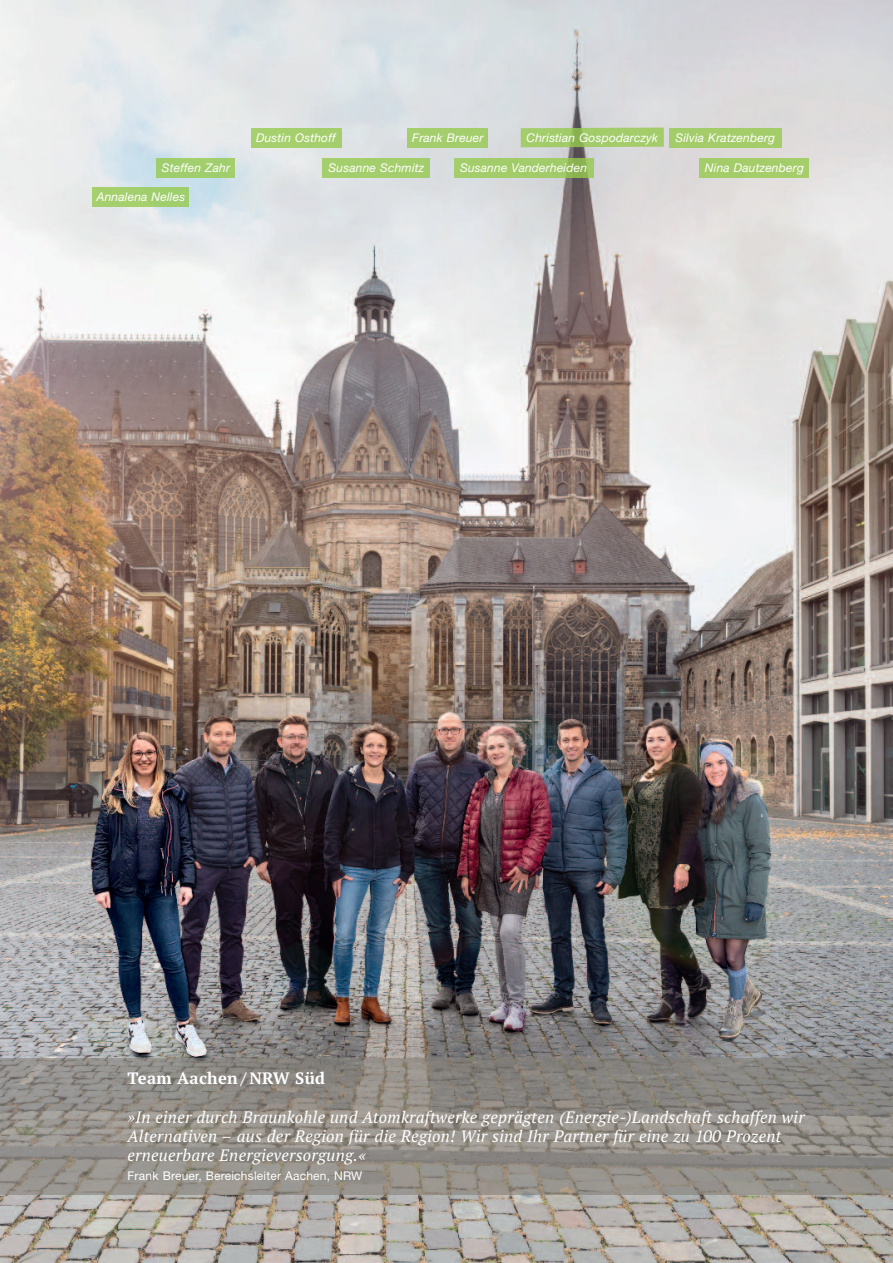
<style>
.page{position:relative;width:893px;height:1263px;background:#fff}
.page>*{position:absolute;margin:0;border:0;box-sizing:border-box;transform-origin:0 0}
.t1{font:italic 16.5px/19.2px "PT Serif";letter-spacing:.015em;color:#fff}
.t2{font:700 16.5px "PT Serif";letter-spacing:.015em;color:#fff}
.t3{font:italic 12px "Helvetica Neue";letter-spacing:.015em;color:#fff}
.t4{font:12px "Helvetica Neue";letter-spacing:.015em;color:#fff}
</style>
<div class="page">
<img style="left:0;top:0;width:893px;height:1263px">
<div style="left:0;top:1059px;width:893px;height:136px;background:#848079;opacity:.6"></div>
<div style="left:157px;top:158px;width:78px;height:19px;background:#a0ce6d"></div>
<div style="left:92px;top:187px;width:97px;height:19px;background:#a3cf6d"></div>
<div style="left:251px;top:128px;width:91px;height:19px;background:#a5cf6c"></div>
<div style="left:407px;top:128px;width:81px;height:19px;background:#a3ce6b"></div>
<div style="left:323px;top:158px;width:107px;height:19px;background:#a4ce6c"></div>
<div style="left:454px;top:158px;width:139px;height:19px;background:#96ca4e;opacity:.8"></div>
<svg style="left:521px;top:128px;width:143px;height:19px;background:#a1ca68"></svg>
<div style="left:669px;top:128px;width:112px;height:19px;background:#a4cd6a"></div>
<div style="left:700px;top:158px;width:109px;height:19px;background:#a4cd6a"></div>
<p class="t3" style="left:162px;top:163px;width:70px">Steffen Zahr</p>
<p class="t3" style="left:97px;top:192px;width:90px">Annalena Nelles</p>
<p class="t3" style="left:526px;top:133px;width:133px">Christian Gospodarczyk</p>
<p class="t3" style="left:675px;top:134px;width:101px">Silvia Kratzenberg</p>
<p class="t3" style="left:705px;top:163px;width:100px">Nina Dautzenberg</p>
<p class="t3" style="left:256px;top:134px;width:81px">Dustin Osthoff</p>
<p class="t3" style="left:412px;top:134px;width:73px">Frank Breuer</p>
<p class="t3" style="left:329px;top:163px;width:97px">Susanne Schmitz</p>
<p class="t3" style="left:460px;top:163px;width:129px">Susanne Vanderheiden</p>
<p class="t2" style="left:128px;top:1068px;width:199px">Team Aachen / NRW Süd</p>
<p class="t1" style="left:127px;top:1107px;width:679px">»In einer durch Braunkohle und Atomkraftwerke geprägten (Energie-)Landschaft schaffen wir<br>Alternativen – aus der Region für die Region! Wir sind Ihr Partner für eine zu 100 Prozent erneuerbare Energieversorgung.«</p>
<p class="t4" style="left:128px;top:1171px;width:236px">Frank Breuer, Bereichsleiter Aachen, NRW</p>
</div>
